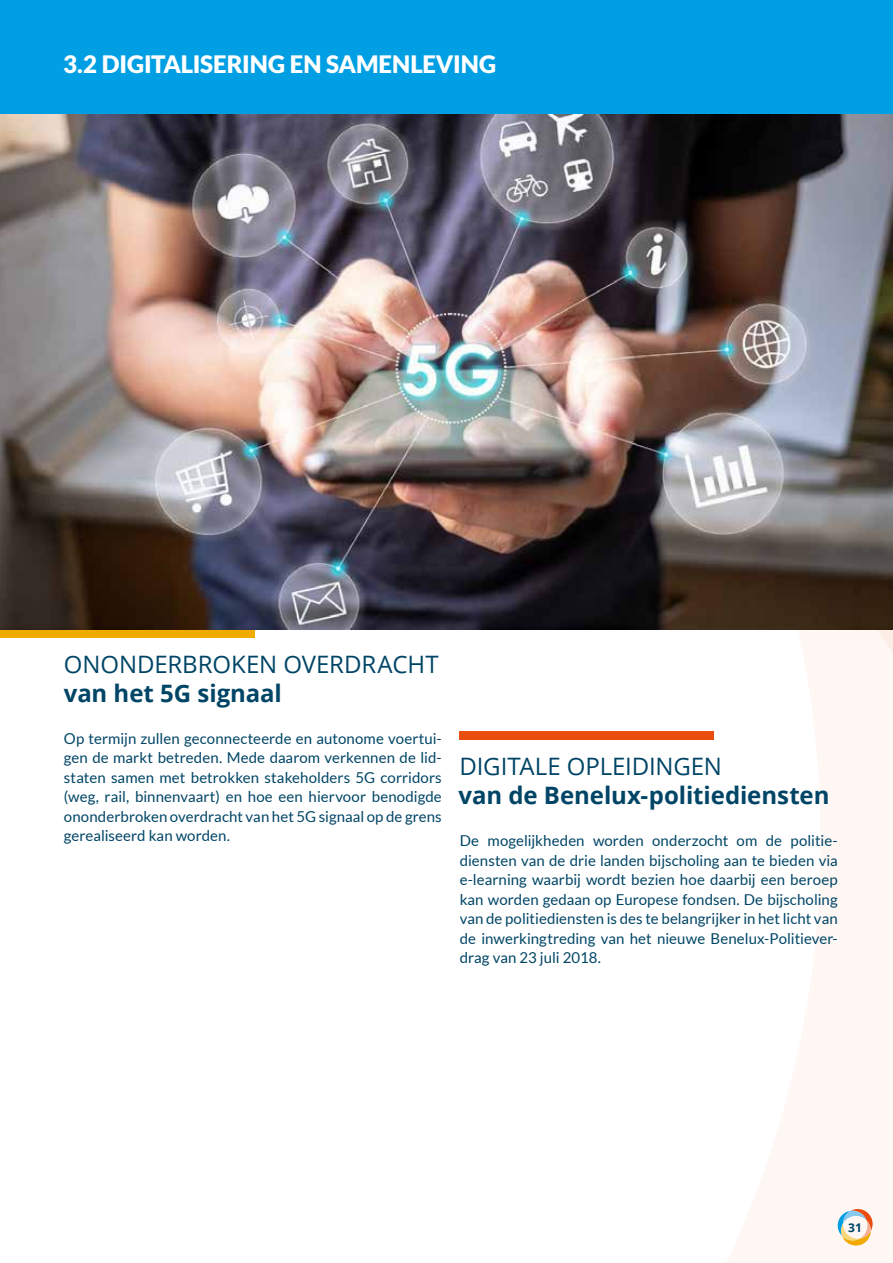
<style>
.page{position:relative;width:893px;height:1263px;background:#fff}
.page>*{position:absolute;margin:0;border:0;box-sizing:border-box;transform-origin:0 0}
.t1{font:700 24px "Open Sans";letter-spacing:-.005em;color:#004566}
.t2{font:24px "Open Sans";letter-spacing:-.005em;color:#004566}
.t3{font:900 24px "Lato";letter-spacing:-.005em;color:#fff}
.t4{font:15px/19.5px "Lato";color:#004566;text-align:justify}
.t5{font:700 12px "Open Sans";color:#004566}
</style>
<div class="page">
<svg style="left:310px;top:629px;width:583px;height:634px"></svg>
<svg style="left:838px;top:1209px;width:35px;height:36px"></svg>
<div style="left:0;top:629px;width:254px;height:9px;background:#f0aa00"></div>
<div style="left:460px;top:731px;width:254px;height:9px;background:#e94e0f"></div>
<div style="left:0;top:0;width:893px;height:115px;background:#009fe3"></div>
<img style="left:0;top:115px;width:893px;height:514px">
<h1 class="t3" style="left:63px;top:50px;width:434px">3.2 DIGITALISERING EN SAMENLEVING</h1>
<h1 class="t2" style="left:64px;top:648px;width:376px">ONONDERBROKEN OVERDRACHT</h1>
<h1 class="t1" style="left:64px;top:676px;width:219px">van het 5G signaal</h1>
<p class="t4" style="left:64px;top:728px;width:379px">Op termijn zullen geconnecteerde en autonome voertui&shy;gen de markt betreden. Mede daarom verkennen de lid&shy;staten samen met betrokken stakeholders 5G corridors (weg, rail, binnenvaart) en hoe een hiervoor benodigde ononderbroken overdracht van het 5G signaal op de grens gerealiseerd kan worden.</p>
<h1 class="t2" style="left:459px;top:750px;width:264px">DIGITALE OPLEIDINGEN</h1>
<h1 class="t1" style="left:459px;top:778px;width:372px">van de Benelux-politiediensten</h1>
<p class="t4" style="left:460px;top:831px;width:379px">De mogelijkheden worden onderzocht om de politie&shy;diensten van de drie landen bijscholing aan te bieden via e-learning waarbij wordt bezien hoe daarbij een beroep kan worden gedaan op Europese fondsen. De bijscholing van de politiediensten is des te belangrijker in het licht van de inwerkingtreding van het nieuwe Benelux-Politiever&shy;drag van 23 juli 2018.</p>
<p class="t5" style="left:848px;top:1219px;width:15px">31</p>
</div>
